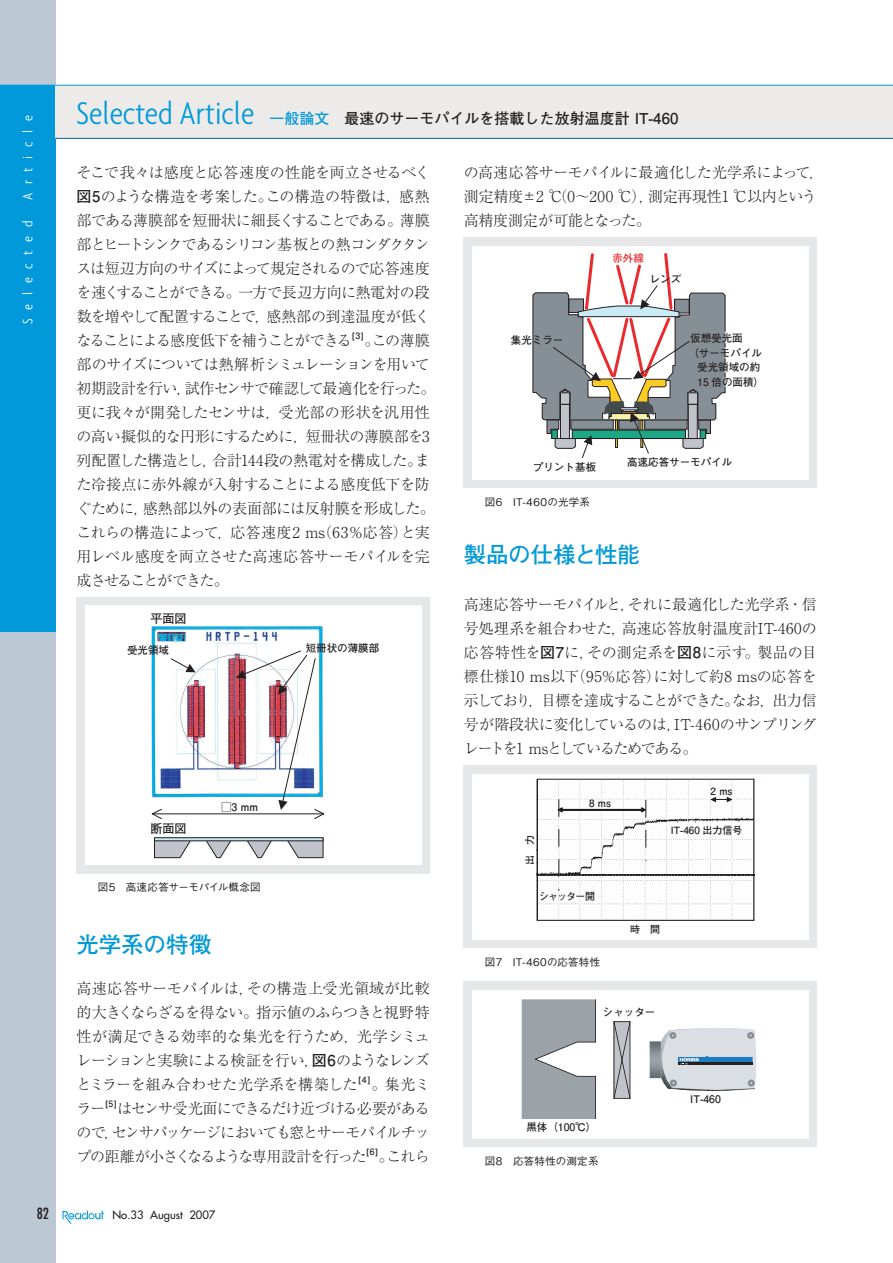
<style>
.page{position:relative;width:893px;height:1263px;background:#fff}
.page>*{position:absolute;margin:0;border:0;box-sizing:border-box;transform-origin:0 0}
.t1{font:300 condensed 33.9px "Agenda";color:#0199d9}
.t2{font:22.5px "Futo Go B101 Pro Bold 90 pv RKSJ H";letter-spacing:-.01em;color:#0199d9}
.t3{font:15px/24px "Ryumin Pro Light 90 pv RKSJ H";letter-spacing:-.035em;color:#231f20;text-align:justify}
.t4{font:15px "Futo Go B101 Pro Bold 90 pv RKSJ H";color:#231f20}
.t5{font:300 condensed 15px "Agenda";letter-spacing:.58em;color:#fff}
.t6{font:condensed 15px "Futura";color:#231f20}
.t7{font:12px "Futo Go B101 Pro Bold 90 pv RKSJ H";color:#231f20}
.t8{font:11.25px "Futura";color:#231f20}
.t9{font:10.5px "Futo Go B101 Pro Bold 90 pv RKSJ H";color:#231f20}
.t10{font:10.5px "Gothic BBB Pro Medium 90 pv RKSJ H";letter-spacing:.025em;color:#231f20}
.t11{font:10.5px "Futo Go B101 Pro Bold 90 pv RKSJ H";color:#ec2a2d}
.t12{font:10.05px "Futo Go B101 Pro Bold 90 pv RKSJ H";color:#231f20}
.t13{font:8.7px "Futo Go B101 Pro Bold 90 pv RKSJ H";color:#231f20}
.s1{color:#0199d9}
.s2{font-family:"Futo Go B101 Pro Bold 90 pv RKSJ H"}
</style>
<div class="page">
<div style="left:0;top:0;width:55px;height:1263px;background:#bcc8d4"></div>
<div style="left:0;top:85px;width:55px;height:547px;background:#0199d9"></div>
<svg style="left:63px;top:1211px;width:41px;height:13px"></svg>
<div style="left:55px;top:85px;width:837px;height:53px;background:#ecebe9"></div>
<hr style="left:0;top:85px;width:892px;height:1px;background:#0199d9">
<hr style="left:55px;top:138px;width:837px;height:1px;background:#0d5da5">
<div style="left:77px;top:597px;width:352px;height:276px;background:#e6e7e9"></div>
<div style="left:85px;top:606px;width:336px;height:259px;background:#fff"></div>
<img style="left:151px;top:626px;width:171px;height:24px">
<svg style="left:154px;top:837px;width:170px;height:22px"></svg>
<div style="left:154px;top:837px;width:169px;height:4px;border:1px solid #231f20"></div>
<img style="left:151px;top:650px;width:173px;height:169px">
<div style="left:463px;top:237px;width:353px;height:251px;background:#e6e7e9"></div>
<div style="left:472px;top:246px;width:336px;height:233px;background:#fff"></div>
<svg style="left:532px;top:253px;width:194px;height:205px"></svg>
<div style="left:463px;top:765px;width:353px;height:183px;background:#e6e7e9"></div>
<div style="left:472px;top:774px;width:336px;height:165px;background:#fff"></div>
<img style="left:558px;top:780px;width:197px;height:141px">
<img style="left:540px;top:890px;width:212px;height:27px">
<div style="left:633px;top:911px;width:7px;height:9px;background:#fff"></div>
<div style="left:537px;top:779px;width:217px;height:142px;border:1px solid #231f20"></div>
<svg style="left:536px;top:797px;width:220px;height:93px"></svg>
<div style="left:463px;top:981px;width:353px;height:166px;background:#e6e7e9"></div>
<div style="left:472px;top:990px;width:336px;height:148px;background:#fff"></div>
<img style="left:649px;top:1041px;width:12px;height:37px">
<img style="left:708px;top:1090px;width:31px;height:1px">
<img style="left:684px;top:1090px;width:24px;height:1px">
<svg style="left:661px;top:1028px;width:95px;height:62px;background:#c4ccd3"></svg>
<svg style="left:521px;top:999px;width:75px;height:120px;background:#a8aeb3"></svg>
<svg style="left:613px;top:1021px;width:17px;height:78px"></svg>
<p class="t5" style="left:18px;top:200px;width:87px;rotate:-90deg">Article</p>
<p class="t5" style="left:18px;top:324px;width:105px;rotate:-90deg">Selected</p>
<h1 class="t1" style="left:77px;top:92px;width:179px">Selected Article</h1>
<p class="t4" style="left:269px;top:112px;width:410px"><span class="s1">一般論文</span>　最速のサーモパイルを搭載した放射温度計 IT-460</p>
<p class="t3" style="left:77px;top:163px;width:354px">そこで我々は感度と応答速度の性能を両立させるべく<span class="s2">図5</span>のような構造を考案した。この構造の特徴は，感熱部である薄膜部を短冊状に細長くすることである。薄膜部とヒートシンクであるシリコン基板との熱コンダクタンスは短辺方向のサイズによって規定されるので応答速度を速くすることができる。一方で長辺方向に熱電対の段数を増やして配置することで，感熱部の到達温度が低くなることによる感度低下を補うことができる</p>
<p class="t13" style="left:352px;top:332px;width:13px">[3]</p>
<p class="t3" style="left:77px;top:331px;width:360px;text-align:left;text-indent:288px">。この薄膜部のサイズについては熱解析シミュレーションを用いて初期設計を行い，試作センサで確認して最適化を行った。更に我々が開発したセンサは，受光部の形状を汎用性の高い擬似的な円形にするために，短冊状の薄膜部を3列配置した構造とし，合計144段の熱電対を構成した。また冷接点に赤外線が入射することによる感度低下を防ぐために，感熱部以外の表面部には反射膜を形成した。これらの構造によって，応答速度2 ms（63％応答）と実用レベル感度を両立させた高速応答サーモパイルを完成させることができた。</p>
<p class="t7" style="left:150px;top:614px;width:37px">平面図</p>
<p class="t9" style="left:127px;top:646px;width:43px">受光領域</p>
<p class="t9" style="left:305px;top:644px;width:75px">短冊状の薄膜部</p>
<p class="t7" style="left:150px;top:824px;width:37px">断面図</p>
<p class="t9" style="left:221px;top:803px;width:38px">□3 mm</p>
<p class="t10" style="left:98px;top:883px;width:164px">図5　高速応答サーモパイル概念図</p>
<h2 class="t2" style="left:77px;top:936px;width:137px">光学系の特徴</h2>
<p class="t3" style="left:77px;top:979px;width:354px">高速応答サーモパイルは，その構造上受光領域が比較的大きくならざるを得ない。指示値のふらつきと視野特性が満足できる効率的な集光を行うため，光学シミュレーションと実験による検証を行い，<span class="s2">図6</span>のようなレンズとミラーを組み合わせた光学系を構築した</p>
<p class="t13" style="left:358px;top:1076px;width:13px">[4]</p>
<p class="t3" style="left:371px;top:1075px;width:60px">。集光ミ</p>
<p class="t3" style="left:77px;top:1099px;width:30px">ラー</p>
<p class="t13" style="left:105px;top:1100px;width:13px">[5]</p>
<p class="t3" style="left:77px;top:1099px;width:354px;text-indent:41px">はセンサ受光面にできるだけ近づける必要があるので，センサパッケージにおいても窓とサーモパイルチップの距離が小さくなるような専用設計を行った</p>
<p class="t13" style="left:366px;top:1148px;width:13px">[6]</p>
<p class="t3" style="left:379px;top:1147px;width:52px">。これら</p>
<p class="t3" style="left:463px;top:163px;width:362px;text-align:left">の高速応答サーモパイルに最適化した光学系によって，測定精度±2 ℃（0～200 ℃），測定再現性1 ℃以内という高精度測定が可能となった。</p>
<p class="t11" style="left:612px;top:254px;width:33px">赤外線</p>
<p class="t9" style="left:511px;top:336px;width:54px">集光ミラー</p>
<p class="t9" style="left:649px;top:275px;width:33px">レンズ</p>
<p class="t9" style="left:690px;top:334px;width:54px">仮想受光面</p>
<p class="t9" style="left:688px;top:349px;width:75px">（サーモパイル</p>
<p class="t9" style="left:697px;top:364px;width:64px">受光領域の約</p>
<p class="t9" style="left:697px;top:378px;width:68px">15 倍の面積）</p>
<p class="t9" style="left:533px;top:463px;width:64px">プリント基板</p>
<p class="t9" style="left:627px;top:458px;width:106px">高速応答サーモパイル</p>
<p class="t10" style="left:485px;top:498px;width:106px">図6　IT-460の光学系</p>
<h2 class="t2" style="left:463px;top:546px;width:178px">製品の仕様と性能</h2>
<p class="t3" style="left:463px;top:595px;width:354px">高速応答サーモパイルと，それに最適化した光学系・信号処理系を組合わせた，高速応答放射温度計IT-460の応答特性を<span class="s2">図7</span>に，その測定系を<span class="s2">図8</span>に示す。製品の目標仕様10 ms以下（95％応答）に対して約8 msの応答を示しており，目標を達成することができた。なお，出力信号が階段状に変化しているのは，IT-460のサンプリングレートを1 msとしているためである。</p>
<p class="t12" style="left:526px;top:865px;width:31px;rotate:-90deg">出　力</p>
<p class="t12" style="left:589px;top:799px;width:23px">8 ms</p>
<p class="t12" style="left:539px;top:892px;width:58px">シャッター開</p>
<p class="t10" style="left:485px;top:958px;width:117px">図7　IT-460の応答特性</p>
<p class="t12" style="left:710px;top:787px;width:23px">2 ms</p>
<p class="t12" style="left:671px;top:826px;width:73px">IT-460 出力信号</p>
<p class="t12" style="left:630px;top:925px;width:31px">時　間</p>
<p class="t9" style="left:603px;top:1008px;width:54px">シャッター</p>
<p class="t9" style="left:526px;top:1123px;width:72px">黒体（100℃）</p>
<p class="t10" style="left:485px;top:1157px;width:115px">図8　応答特性の測定系</p>
<p class="t9" style="left:690px;top:1096px;width:32px">IT-460</p>
<p class="t6" style="left:37px;top:1207px;width:14px">82</p>
<p class="t8" style="left:112px;top:1210px;width:104px">No.33 August 2007</p>
</div>
